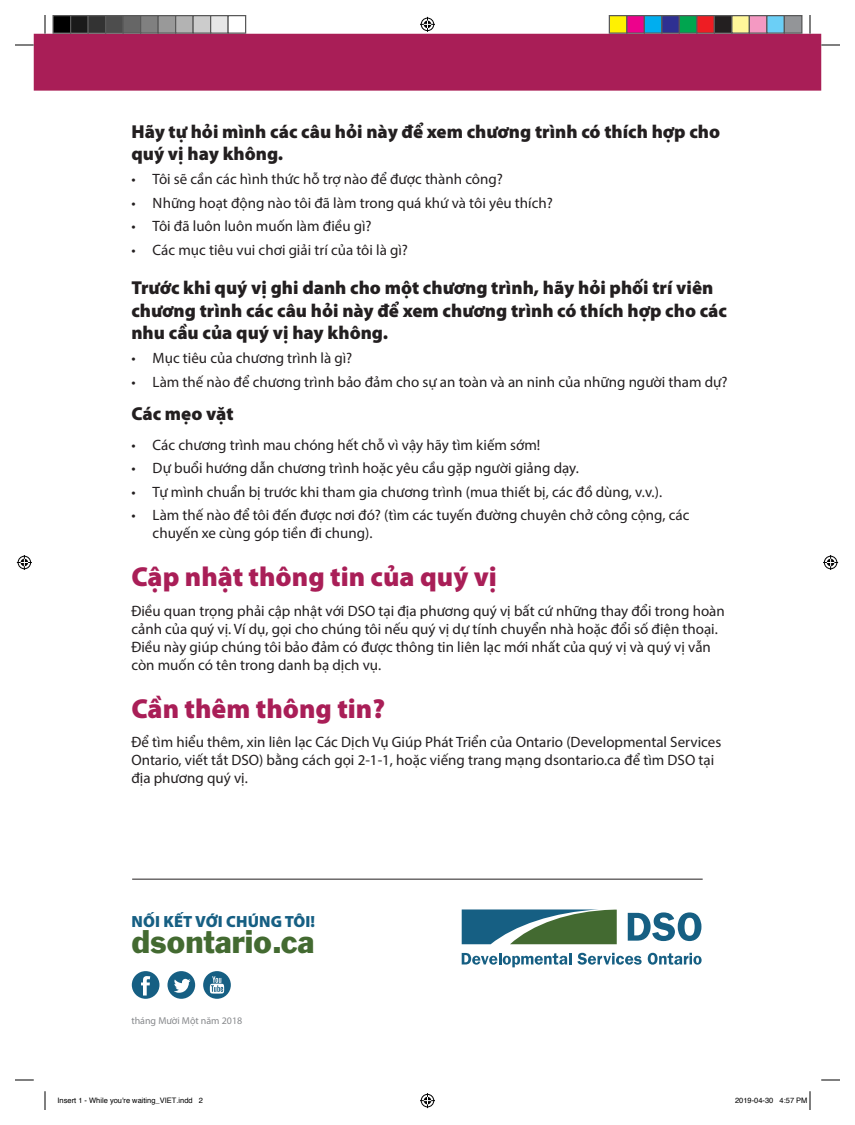
<style>
.page{position:relative;width:855px;height:1125px;background:#fff}
.page>*{position:absolute;margin:0;border:0;box-sizing:border-box;transform-origin:0 0}
.t1{font:30.12px "Franklin Gothic BT";color:#436a31}
.t2{font:900 27.5px "Myriad Pro";color:#a91e57}
.t3{font:900 18.75px/22.5px "Myriad Pro";color:#231f20}
.t4{font:900 16.25px "Myriad Pro";letter-spacing:.01em;color:#165f83}
.t5{font:15px/18px "Myriad Pro";color:#231f20}
.t6{font:10px "Myriad Pro";color:#87898c}
.t7{font:7.5px "Helvetica";color:#000}
</style>
<div class="page">
<div style="left:34px;top:34px;width:787px;height:57px;background:#a91e57;border:1px solid #a91e55"></div>
<hr style="left:132px;top:879px;width:571px;height:1px;background:#231f20">
<svg style="left:462px;top:953px;width:109px;height:14px"></svg>
<svg style="left:577px;top:953px;width:65px;height:12px"></svg>
<svg style="left:648px;top:953px;width:54px;height:12px"></svg>
<svg style="left:628px;top:912px;width:73px;height:29px"></svg>
<svg style="left:462px;top:909px;width:155px;height:35px"></svg>
<div style="left:167px;top:971px;width:28px;height:28px;background:#165f83;border-radius:50%"></div>
<svg style="left:174px;top:979px;width:17px;height:14px"></svg>
<div style="left:132px;top:971px;width:27px;height:28px;background:#165f83;border-radius:50%"></div>
<svg style="left:141px;top:976px;width:9px;height:20px"></svg>
<div style="left:203px;top:971px;width:28px;height:28px;background:#165f83;border-radius:50%"></div>
<svg style="left:210px;top:976px;width:14px;height:18px"></svg>
<svg style="left:15px;top:44px;width:19px;height:2px"></svg>
<svg style="left:821px;top:44px;width:19px;height:2px"></svg>
<svg style="left:15px;top:1079px;width:19px;height:2px"></svg>
<svg style="left:821px;top:1079px;width:19px;height:2px"></svg>
<svg style="left:44px;top:15px;width:2px;height:19px"></svg>
<svg style="left:44px;top:1091px;width:2px;height:19px"></svg>
<svg style="left:809px;top:15px;width:2px;height:19px"></svg>
<svg style="left:420px;top:17px;width:15px;height:15px"></svg>
<svg style="left:420px;top:1093px;width:15px;height:15px"></svg>
<svg style="left:17px;top:555px;width:15px;height:15px"></svg>
<svg style="left:823px;top:555px;width:15px;height:15px"></svg>
<div style="left:53px;top:16px;width:18px;height:17px;background:#000"></div>
<div style="left:52px;top:15px;width:19px;height:19px;border:1px solid #595959"></div>
<div style="left:71px;top:16px;width:17px;height:17px;background:#1a1a1a"></div>
<div style="left:70px;top:15px;width:19px;height:19px;border:1px solid #595959"></div>
<div style="left:88px;top:16px;width:18px;height:17px;background:#333"></div>
<div style="left:88px;top:15px;width:18px;height:19px;border:1px solid #595959"></div>
<div style="left:106px;top:16px;width:17px;height:17px;background:#4d4d4d"></div>
<div style="left:105px;top:15px;width:19px;height:19px;border:1px solid #595959"></div>
<div style="left:123px;top:16px;width:18px;height:17px;background:#666"></div>
<div style="left:122px;top:15px;width:19px;height:19px;border:1px solid #595959"></div>
<div style="left:141px;top:16px;width:17px;height:17px;background:#808080"></div>
<div style="left:140px;top:15px;width:19px;height:19px;border:1px solid #595959"></div>
<div style="left:158px;top:16px;width:18px;height:17px;background:#999"></div>
<div style="left:158px;top:15px;width:18px;height:19px;border:1px solid #595959"></div>
<div style="left:176px;top:16px;width:17px;height:17px;background:#b3b3b3"></div>
<div style="left:175px;top:15px;width:19px;height:19px;border:1px solid #595959"></div>
<div style="left:193px;top:16px;width:18px;height:17px;background:#ccc"></div>
<div style="left:192px;top:15px;width:19px;height:19px;border:1px solid #595959"></div>
<div style="left:211px;top:16px;width:17px;height:17px;background:#e6e6e6"></div>
<div style="left:210px;top:15px;width:19px;height:19px;border:1px solid #595959"></div>
<div style="left:228px;top:15px;width:18px;height:19px;border:1px solid #595959"></div>
<div style="left:609px;top:16px;width:18px;height:17px;background:#fff101"></div>
<div style="left:609px;top:15px;width:19px;height:19px;border:1px solid #595959"></div>
<div style="left:627px;top:16px;width:17px;height:17px;background:#ed028c"></div>
<div style="left:626px;top:15px;width:19px;height:19px;border:1px solid #595959"></div>
<div style="left:644px;top:16px;width:18px;height:17px;background:#00aeef"></div>
<div style="left:644px;top:15px;width:18px;height:19px;border:1px solid #595959"></div>
<div style="left:662px;top:16px;width:17px;height:17px;background:#2e3092"></div>
<div style="left:661px;top:15px;width:19px;height:19px;border:1px solid #595959"></div>
<div style="left:679px;top:16px;width:18px;height:17px;background:#00a54f"></div>
<div style="left:679px;top:15px;width:19px;height:19px;border:1px solid #595959"></div>
<div style="left:697px;top:16px;width:17px;height:17px;background:#ee1d23"></div>
<div style="left:696px;top:15px;width:19px;height:19px;border:1px solid #595959"></div>
<div style="left:714px;top:16px;width:18px;height:17px;background:#231f20"></div>
<div style="left:714px;top:15px;width:18px;height:19px;border:1px solid #595959"></div>
<div style="left:732px;top:16px;width:17px;height:17px;background:#fff79a"></div>
<div style="left:731px;top:15px;width:19px;height:19px;border:1px solid #595959"></div>
<div style="left:749px;top:16px;width:18px;height:17px;background:#f499c2"></div>
<div style="left:749px;top:15px;width:19px;height:19px;border:1px solid #595959"></div>
<div style="left:767px;top:16px;width:17px;height:17px;background:#6bcff6"></div>
<div style="left:766px;top:15px;width:19px;height:19px;border:1px solid #595959"></div>
<div style="left:784px;top:16px;width:18px;height:17px;background:#939598"></div>
<div style="left:784px;top:15px;width:18px;height:19px;border:1px solid #595959"></div>
<svg style="left:809px;top:1091px;width:2px;height:19px"></svg>
<p class="t3" style="left:131px;top:120px;width:590px">Hãy tự hỏi mình các câu hỏi này để xem chương trình có thích hợp cho quý vị hay không.</p>
<p class="t5" style="left:131px;top:170px;width:373px">• Tôi sẽ cần các hình thức hỗ trợ nào để được thành công?</p>
<p class="t5" style="left:131px;top:193px;width:423px">• Những hoạt động nào tôi đã làm trong quá khứ và tôi yêu thích?</p>
<p class="t5" style="left:131px;top:217px;width:242px">• Tôi đã luôn luôn muốn làm điều gì?</p>
<p class="t5" style="left:131px;top:241px;width:278px">• Các mục tiêu vui chơi giải trí của tôi là gì?</p>
<p class="t3" style="left:131px;top:276px;width:597px">Trước khi quý vị ghi danh cho một chương trình, hãy hỏi phối trí viên chương trình các câu hỏi này để xem chương trình có thích hợp cho các nhu cầu của quý vị hay không.</p>
<p class="t5" style="left:131px;top:349px;width:222px">• Mục tiêu của chương trình là gì?</p>
<p class="t5" style="left:131px;top:372px;width:598px">• Làm thế nào để chương trình bảo đảm cho sự an toàn và an ninh của những người tham dự?</p>
<p class="t3" style="left:131px;top:402px;width:104px">Các mẹo vặt</p>
<p class="t5" style="left:131px;top:435px;width:411px">• Các chương trình mau chóng hết chỗ vì vậy hãy tìm kiếm sớm!</p>
<p class="t5" style="left:131px;top:459px;width:449px">• Dự buổi hướng dẫn chương trình hoặc yêu cầu gặp người giảng dạy.</p>
<p class="t5" style="left:131px;top:483px;width:532px">• Tự mình chuẩn bị trước khi tham gia chương trình (mua thiết bị, các đồ dùng, v.v.).</p>
<p class="t5" style="left:153px;top:506px;width:538px;text-indent:-21px">• Làm thế nào để tôi đến được nơi đó? (tìm các tuyến đường chuyên chở công cộng, các chuyến xe cùng góp tiền đi chung).</p>
<h2 class="t2" style="left:131px;top:559px;width:367px">Cập nhật thông tin của quý vị</h2>
<p class="t5" style="left:131px;top:601px;width:595px">Điều quan trọng phải cập nhật với DSO tại địa phương quý vị bất cứ những thay đổi trong hoàn cảnh của quý vị. Ví dụ, gọi cho chúng tôi nếu quý vị dự tính chuyển nhà hoặc đổi số điện thoại.<br>Điều này giúp chúng tôi bảo đảm có được thông tin liên lạc mới nhất của quý vị và quý vị vẫn còn muốn có tên trong danh bạ dịch vụ.</p>
<h2 class="t2" style="left:131px;top:690px;width:255px">Cần thêm thông tin?</h2>
<p class="t5" style="left:131px;top:733px;width:592px">Để tìm hiểu thêm, xin liên lạc Các Dịch Vụ Giúp Phát Triển của Ontario (Developmental Services<br>Ontario, viết tắt DSO) bằng cách gọi 2-1-1, hoặc viếng trang mạng dsontario.ca để tìm DSO tại địa phương quý vị.</p>
<p class="t4" style="left:132px;top:910px;width:185px">NỐI KẾT VỚI CHÚNG TÔI!</p>
<h1 class="t1" style="left:131px;top:924px;width:185px">dsontario.ca</h1>
<p class="t6" style="left:131px;top:1015px;width:112px">tháng Mười Một năm 2018</p>
<p class="t7" style="left:58px;top:1094px;width:147px">Insert 1 - While you're waiting_VIET.indd 2</p>
<p class="t7" style="left:735px;top:1094px;width:74px">2019-04-30 4:57 PM</p>
</div>
